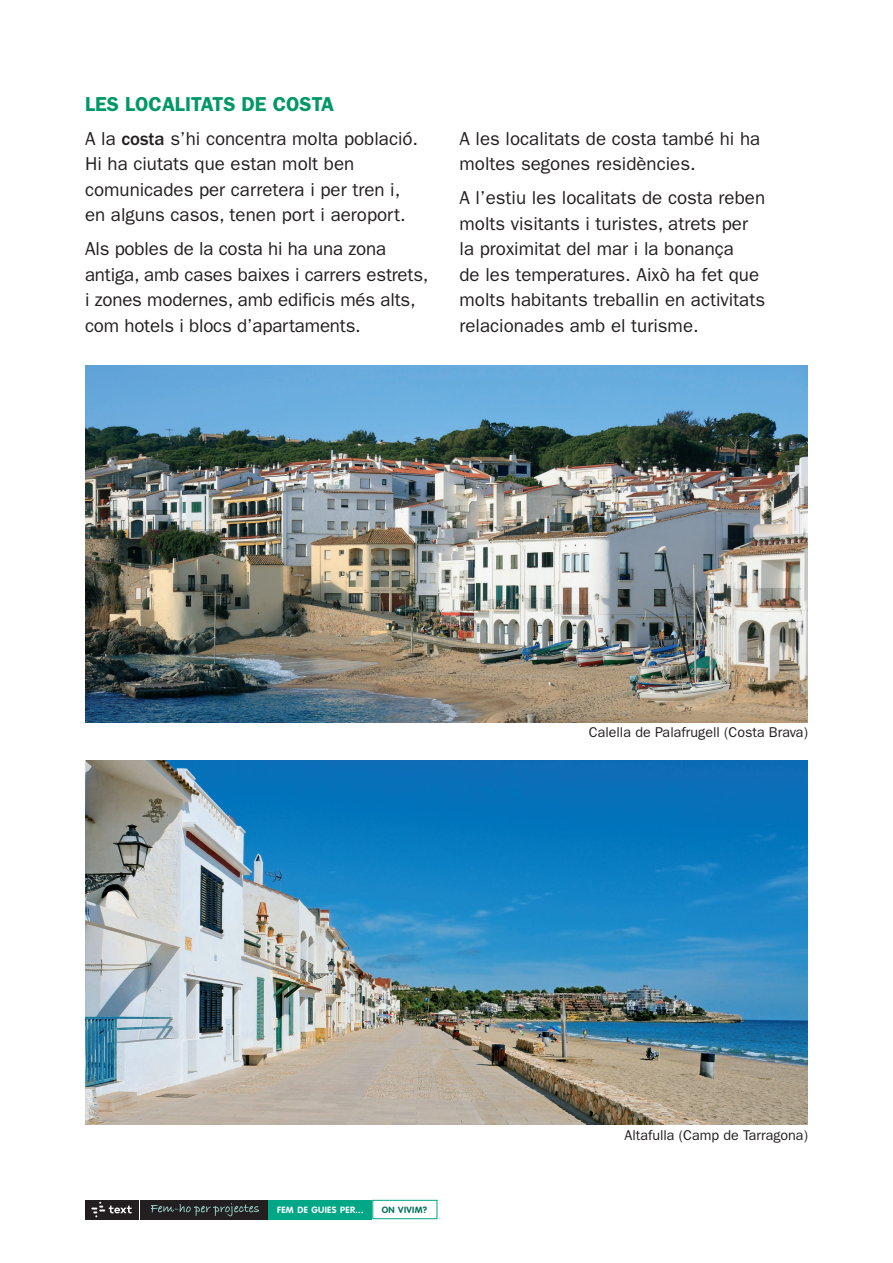
<style>
.page{position:relative;width:893px;height:1263px;background:#fff}
.page>*{position:absolute;margin:0;border:0;box-sizing:border-box;transform-origin:0 0}
.TITOL_2{font:600 20.25px "Franklin Gothic LT";color:#009864}
.TEXT{font:18.75px/25.5px "Franklin Gothic LT";color:#231f20}
.PEU_foto3{font:14.25px "Franklin Gothic LT";color:#231f20}
.TITOL_ACTIVITAT{font:700 9px "VAG Rounded";letter-spacing:.04em;color:#fff}
.TITOL_ACTIVITAT-2{font:700 9px "VAG Rounded";letter-spacing:.04em;color:#00735b}
.s1{font-weight:500}
</style>
<div class="page">
<img style="left:85px;top:366px;width:723px;height:356px">
<img style="left:85px;top:760px;width:723px;height:365px">
<div style="left:140px;top:1200px;width:129px;height:19px;background:#231f20"></div>
<div style="left:85px;top:1200px;width:53px;height:19px;background:#231f20"></div>
<svg style="left:151px;top:1203px;width:108px;height:13px"></svg>
<div style="left:269px;top:1200px;width:103px;height:19px;background:#00a786"></div>
<div style="left:372px;top:1200px;width:65px;height:19px;border:1px solid #00a786"></div>
<svg style="left:91px;top:1202px;width:41px;height:15px"></svg>
<p class="TITOL_2" style="left:85px;top:92px;width:251px">LES LOCALITATS DE COSTA</p>
<p class="TEXT" style="left:85px;top:126px;width:335px">A la <span class="s1">costa</span> s’hi concentra molta població.<br>Hi ha ciutats que estan molt ben comunicades per carretera i per tren i, en alguns casos, tenen port i aeroport.</p>
<p class="TEXT" style="left:85px;top:236px;width:345px">Als pobles de la costa hi ha una zona antiga, amb cases baixes i carrers estrets, i zones modernes, amb edificis més alts, com hotels i blocs d’apartaments.</p>
<p class="TEXT" style="left:459px;top:126px;width:302px">A les localitats de costa també hi ha moltes segones residències.</p>
<p class="TEXT" style="left:459px;top:185px;width:307px">A l’estiu les localitats de costa reben molts visitants i turistes, atrets per la proximitat del mar i la bonança<br>de les temperatures. Això ha fet que molts habitants treballin en activitats relacionades amb el turisme.</p>
<p class="TITOL_ACTIVITAT" style="left:277px;top:1204px;width:88px">FEM DE GUIES PER...</p>
<p class="TITOL_ACTIVITAT-2" style="left:382px;top:1204px;width:47px">ON VIVIM?</p>
<p class="PEU_foto3" style="left:589px;top:724px;width:221px">Calella de Palafrugell (Costa Brava)</p>
<p class="PEU_foto3" style="left:624px;top:1127px;width:185px">Altafulla (Camp de Tarragona)</p>
</div>
